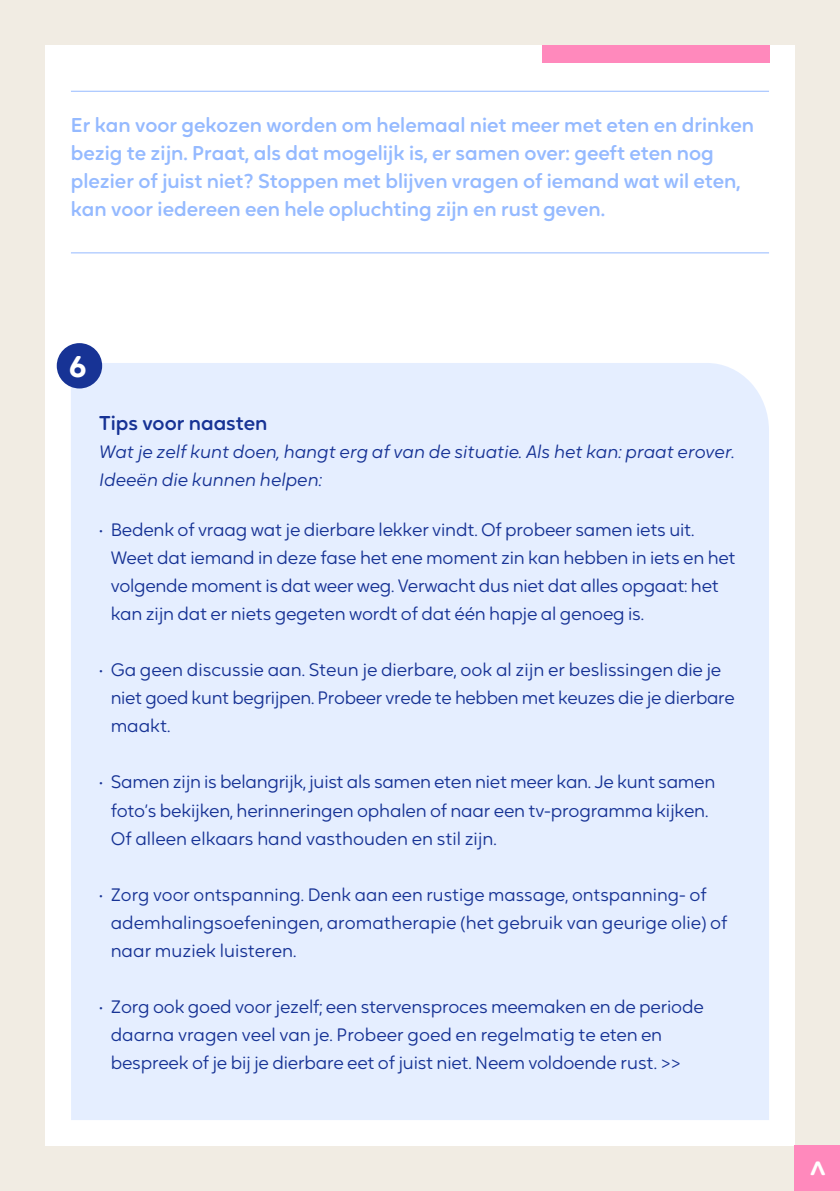
<style>
.page{position:relative;width:840px;height:1191px;background:#fff}
.page>*{position:absolute;margin:0;border:0;box-sizing:border-box;transform-origin:0 0}
.t1{font:600 30px "Oktah Round";color:#fff}
.t2{font:500 20px/28px "Oktah Round";color:#95baff}
.t3{font:500 20px "Oktah Round";color:#173395}
.t4{font:18px/28px "Oktah Round";letter-spacing:-.01em;color:#173395}
.t5{font:italic 18px/28px "Oktah Round";color:#173395}
</style>
<div class="page">
<div style="left:0;top:0;width:839px;height:1191px;background:#f1ece3"></div>
<div style="left:45px;top:45px;width:749px;height:1100px;background:#fff"></div>
<div style="left:541px;top:45px;width:227px;height:17px;background:#ff89bc"></div>
<div style="left:794px;top:1145px;width:45px;height:46px;background:#ff89bc"></div>
<hr style="left:71px;top:91px;width:697px;height:1px;background:#95baff">
<hr style="left:71px;top:252px;width:697px;height:1px;background:#95baff">
<div style="left:71px;top:363px;width:697px;height:757px;background:#e5eeff"></div>
<div style="left:57px;top:343px;width:45px;height:45px;background:#173395;border-radius:50%"></div>
<p class="t2" style="left:71px;top:110px;width:684px">Er kan voor gekozen worden om helemaal niet meer met eten en drinken bezig te zijn. Praat, als dat mogelijk is, er samen over: geeft eten nog plezier of juist niet? Stoppen met blijven vragen of iemand wat wil eten, kan voor iedereen een hele opluchting zijn en rust geven.</p>
<h1 class="t1" style="left:69px;top:344px;width:19px">6</h1>
<p class="t3" style="left:99px;top:408px;width:169px">Tips voor naasten</p>
<p class="t5" style="left:99px;top:437px;width:636px">Wat je zelf kunt doen, hangt erg af van de situatie. Als het kan: praat erover.<br>Ideeën die kunnen helpen:</p>
<p class="t4" style="left:111px;top:515px;width:626px;text-indent:-11px">• Bedenk of vraag wat je dierbare lekker vindt. Of probeer samen iets uit.<br>Weet dat iemand in deze fase het ene moment zin kan hebben in iets en het volgende moment is dat weer weg. Verwacht dus niet dat alles opgaat: het kan zijn dat er niets gegeten wordt of dat één hapje al genoeg is.</p>
<p class="t4" style="left:111px;top:655px;width:625px;text-indent:-11px">• Ga geen discussie aan. Steun je dierbare, ook al zijn er beslissingen die je niet goed kunt begrijpen. Probeer vrede te hebben met keuzes die je dierbare maakt.</p>
<p class="t4" style="left:111px;top:767px;width:606px;text-indent:-11px">• Samen zijn is belangrijk, juist als samen eten niet meer kan. Je kunt samen foto’s bekijken, herinneringen ophalen of naar een tv-programma kijken.<br>Of alleen elkaars hand vasthouden en stil zijn.</p>
<p class="t4" style="left:111px;top:879px;width:618px;text-indent:-11px">• Zorg voor ontspanning. Denk aan een rustige massage, ontspanning- of ademhalingsoefeningen, aromatherapie (het gebruik van geurige olie) of naar muziek luisteren.</p>
<p class="t4" style="left:111px;top:991px;width:594px;text-indent:-11px">• Zorg ook goed voor jezelf; een stervensproces meemaken en de periode daarna vragen veel van je. Probeer goed en regelmatig te eten en bespreek of je bij je dierbare eet of juist niet. Neem voldoende rust. &gt;&gt;</p>
<h1 class="t1" style="left:793px;top:1177px;width:19px;rotate:-90deg">&gt;</h1>
</div>
